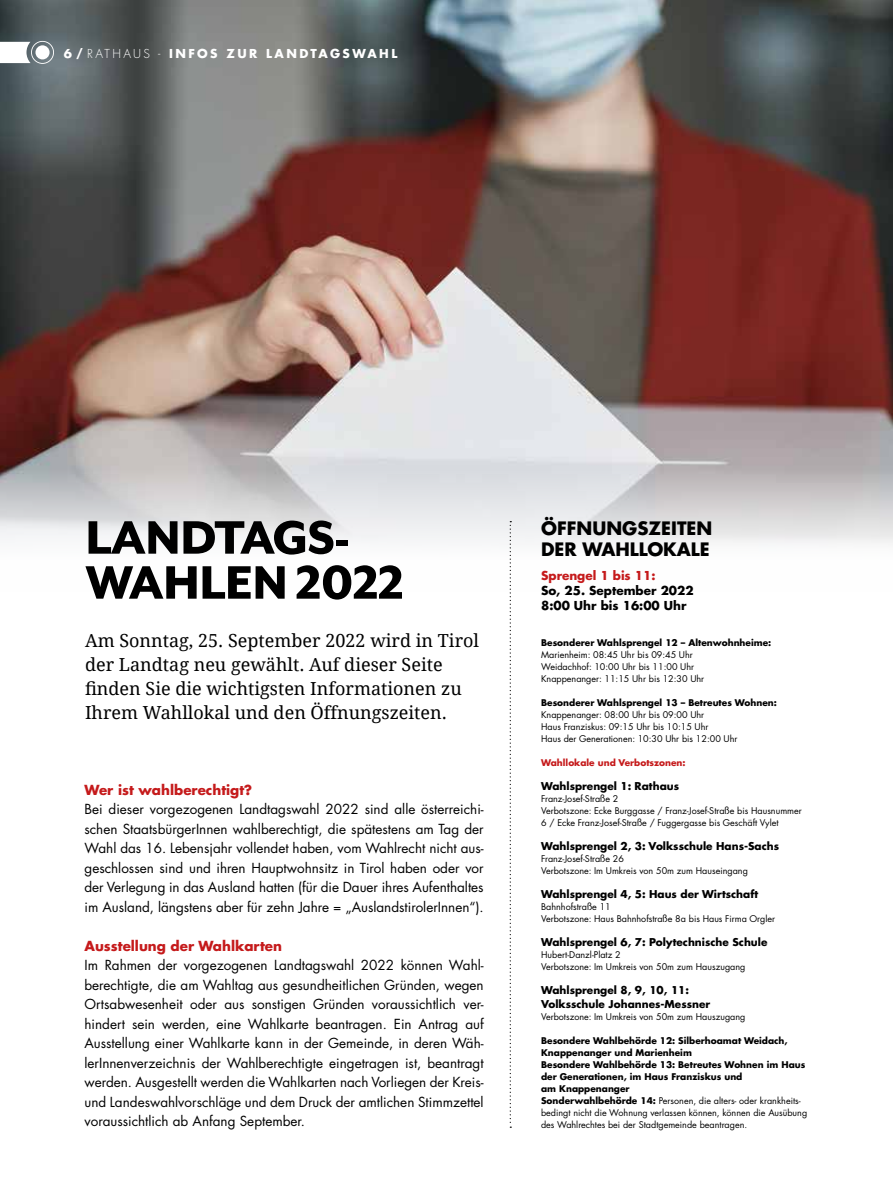
<style>
.page{position:relative;width:893px;height:1191px;background:#fff}
.page>*{position:absolute;margin:0;border:0;box-sizing:border-box;transform-origin:0 0}
.t1{font:800 54px/45px "Mr Eaves San OT";letter-spacing:-.02em;color:#000}
.t2{font:18px/24px "Droid Serif";color:#000}
.t3{font:700 18px/21px "Futura LT Pro";color:#000}
.t4{font:13.5px/19.5px "Futura LT Pro";color:#000;text-align:justify}
.t5{font:700 13.5px "Futura LT Pro";color:#c51a1b}
.t6{font:700 12px/15px "Futura LT Pro";color:#000}
.t7{font:700 12px "Futura LT Pro";letter-spacing:.2em;color:#fff}
.t8{font:700 12px "Futura LT Pro";color:#c51a1b}
.t9{font:700 10.5px/13.5px "Futura LT Pro";color:#000}
.t10{font:9px/12px "Futura LT Pro";color:#000}
.t11{font:700 9px/12px "Futura LT Pro";color:#000}
.t12{font:700 9px "Futura LT Pro";color:#c51a1b}
.s1{font-weight:300}
.s2{font-weight:400}
</style>
<div class="page">
<img style="left:0;top:0;width:893px;height:590px">
<svg style="left:510px;top:521px;width:1px;height:606px"></svg>
<svg style="left:0;top:41px;width:54px;height:23px"></svg>
<p class="t7" style="left:64px;top:44px;width:335px">6 / <span class="s1">RATHAUS -</span> INFOS ZUR LANDTAGSWAHL</p>
<h1 class="t1" style="left:85px;top:515px;width:321px">LANDTAGS-<br>WAHLEN 2022</h1>
<h2 class="t2" style="left:85px;top:628px;width:396px">Am Sonntag, 25. September 2022 wird in Tirol der Landtag neu gewählt. Auf dieser Seite finden Sie die wichtigsten Informationen zu Ihrem Wahllokal und den Öffnungszeiten.</h2>
<p class="t5" style="left:85px;top:779px;width:169px">Wer ist wahlberechtigt?</p>
<p class="t4" style="left:85px;top:799px;width:401px">Bei dieser vorgezogenen Landtagswahl 2022 sind alle österreichi&shy;schen StaatsbürgerInnen wahlberechtigt, die spätestens am Tag der Wahl das 16. Lebensjahr vollendet haben, vom Wahlrecht nicht aus&shy;geschlossen sind und ihren Hauptwohnsitz in Tirol haben oder vor der Verlegung in das Ausland hatten (für die Dauer ihres Aufenthaltes im Ausland, längstens aber für zehn Jahre = „AuslandstirolerInnen“).</p>
<p class="t5" style="left:85px;top:935px;width:199px">Ausstellung der Wahlkarten</p>
<p class="t4" style="left:85px;top:955px;width:401px">Im Rahmen der vorgezogenen Landtagswahl 2022 können Wahl&shy;berechtigte, die am Wahltag aus gesundheitlichen Gründen, wegen Ortsabwesenheit oder aus sonstigen Gründen voraussichtlich ver&shy;hindert sein werden, eine Wahlkarte beantragen. Ein Antrag auf Ausstellung einer Wahlkarte kann in der Gemeinde, in deren Wäh&shy;lerInnenverzeichnis der Wahlberechtigte eingetragen ist, beantragt werden. Ausgestellt werden die Wahlkarten nach Vorliegen der Kreis&shy;und Landeswahlvorschläge und dem Druck der amtlichen Stimmzettel voraussichtlich ab Anfang September.</p>
<h2 class="t3" style="left:541px;top:517px;width:173px">ÖFFNUNGSZEITEN<br>DER WAHLLOKALE</h2>
<p class="t8" style="left:541px;top:566px;width:116px">Sprengel 1 bis 11:</p>
<p class="t6" style="left:541px;top:582px;width:154px">So, 25. September 2022<br>8:00 Uhr bis 16:00 Uhr</p>
<p class="t11" style="left:541px;top:636px;width:232px">Besonderer Wahlsprengel 12 – Altenwohnheime:</p>
<p class="t10" style="left:541px;top:648px;width:165px">Marienheim: 08:45 Uhr bis 09:45 Uhr<br>Weidachhof: 10:00 Uhr bis 11:00 Uhr<br>Knappenanger: 11:15 Uhr bis 12:30 Uhr</p>
<p class="t11" style="left:541px;top:696px;width:237px">Besonderer Wahlsprengel 13 – Betreutes Wohnen:</p>
<p class="t10" style="left:541px;top:708px;width:198px">Knappenanger: 08:00 Uhr bis 09:00 Uhr<br>Haus Franziskus: 09:15 Uhr bis 10:15 Uhr<br>Haus der Generationen: 10:30 Uhr bis 12:00 Uhr</p>
<p class="t12" style="left:541px;top:755px;width:146px">Wahllokale und Verbotszonen:</p>
<p class="t9" style="left:541px;top:779px;width:140px">Wahlsprengel 1: Rathaus</p>
<p class="t10" style="left:541px;top:792px;width:262px">Franz-Josef-Straße 2<br>Verbotszone: Ecke Burggasse / Franz-Josef-Straße bis Hausnummer<br>6 / Ecke Franz-Josef-Straße / Fuggergasse bis Geschäft Vylet</p>
<p class="t9" style="left:541px;top:839px;width:239px">Wahlsprengel 2, 3: Volksschule Hans-Sachs</p>
<p class="t10" style="left:541px;top:852px;width:208px">Franz-Josef-Straße 26<br>Verbotszone: Im Umkreis von 50m zum Hauseingang</p>
<p class="t9" style="left:541px;top:887px;width:219px">Wahlsprengel 4, 5: Haus der Wirtschaft</p>
<p class="t10" style="left:541px;top:900px;width:235px">Bahnhofstraße 11<br>Verbotszone: Haus Bahnhofstraße 8a bis Haus Firma Orgler</p>
<p class="t9" style="left:541px;top:935px;width:228px">Wahlsprengel 6, 7: Polytechnische Schule</p>
<p class="t10" style="left:541px;top:948px;width:206px">Hubert-Danzl-Platz 2<br>Verbotszone: Im Umkreis von 50m zum Hauszugang</p>
<p class="t9" style="left:541px;top:983px;width:171px">Wahlsprengel 8, 9, 10, 11:<br>Volksschule Johannes-Messner</p>
<p class="t10" style="left:541px;top:1010px;width:206px">Verbotszone: Im Umkreis von 50m zum Hauszugang</p>
<p class="t11" style="left:541px;top:1034px;width:268px">Besondere Wahlbehörde 12: Silberhoamat Weidach, Knappenanger und Marienheim<br>Besondere Wahlbehörde 13: Betreutes Wohnen im Haus der Generationen, im Haus Franziskus und<br>am Knappenanger<br>Sonderwahlbehörde 14: <span class="s2">Personen, die alters- oder krankheits&shy;bedingt nicht die Wohnung verlassen können, können die Ausübung des Wahlrechtes bei der Stadtgemeinde beantragen.</span></p>
</div>
